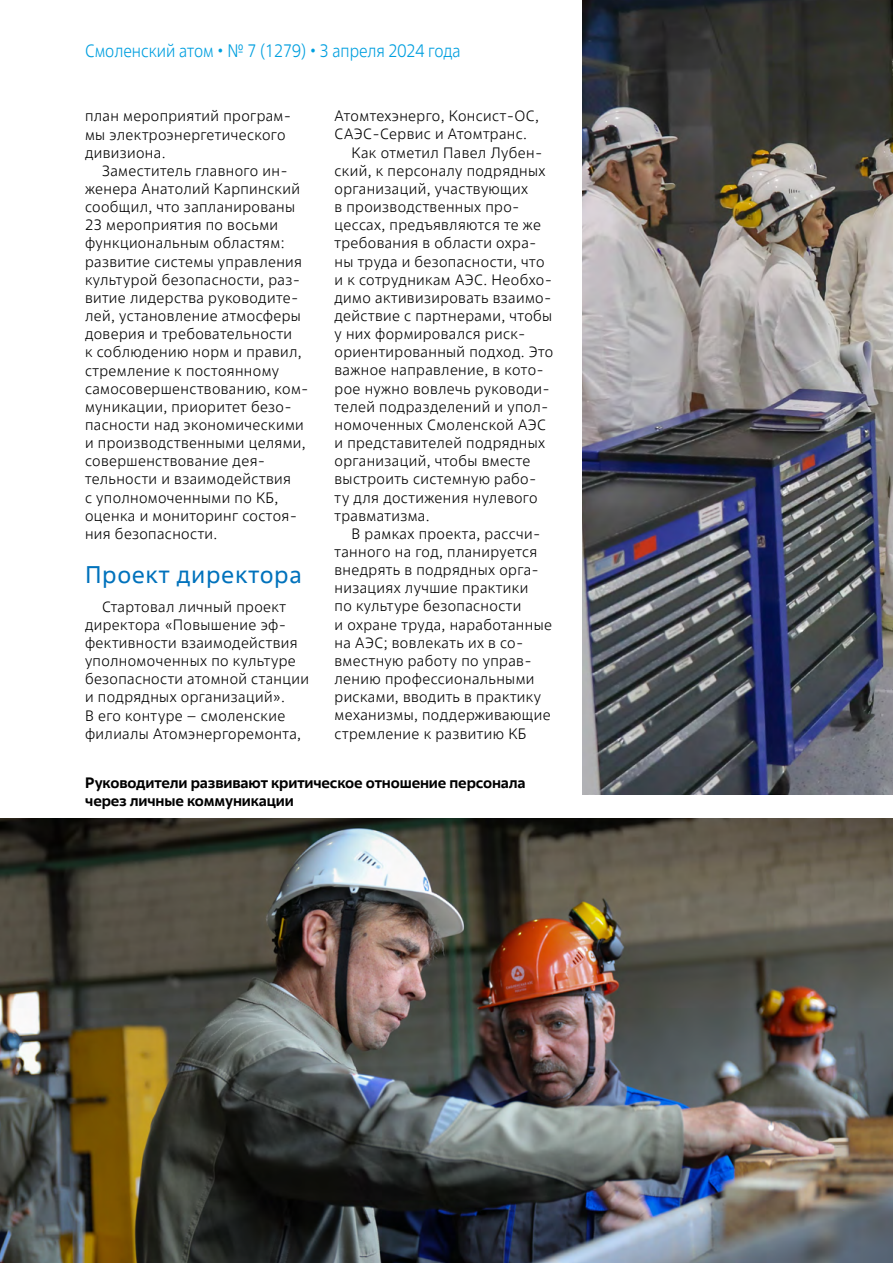
<style>
.page{position:relative;width:893px;height:1263px;background:#fff}
.page>*{position:absolute;margin:0;border:0;box-sizing:border-box;transform-origin:0 0}
.t1{font:24px "Rosatom";letter-spacing:.025em;color:#0072bc}
.t2{font:300 18px "Rosatom";color:#009fdf;scale:.9 1}
.t3{font:300 15px/18.1px "Rosatom";letter-spacing:.025em;color:#000}
.t4{font:700 15px/18px "Rosatom";letter-spacing:-.01em;color:#000}
</style>
<div class="page">
<img style="left:582px;top:0;width:311px;height:795px">
<img style="left:0;top:818px;width:893px;height:445px">
<p class="t2" style="left:85px;top:39px;width:419px">Смоленский атом • № 7 (1279) • 3 апреля 2024 года</p>
<p class="t3" style="left:85px;top:107px;width:208px">план мероприятий програм&shy;мы электроэнергетического дивизиона.</p>
<p class="t3" style="left:85px;top:162px;width:225px;text-indent:17px">Заместитель главного ин&shy;женера Анатолий Карпинский сообщил, что запланированы<br>23 мероприятия по восьми функциональным областям: развитие системы управления культурой безопасности, раз&shy;витие лидерства руководите&shy;лей, установление атмосферы доверия и требовательности<br>к соблюдению норм и правил, стремление к постоянному самосовершенствованию, ком&shy;муникации, приоритет безо&shy;пасности над экономическими и производственными целями, совершенствование дея&shy;тельности и взаимодействия<br>с уполномоченными по КБ, оценка и мониторинг состоя&shy;ния безопасности.</p>
<h1 class="t1" style="left:85px;top:559px;width:218px">Проект директора</h1>
<p class="t3" style="left:85px;top:597px;width:225px;text-indent:17px">Стартовал личный проект директора «Повышение эф&shy;фективности взаимодействия уполномоченных по культуре безопасности атомной станции и подрядных организаций».<br>В его контуре – смоленские филиалы Атомэнергоремонта,</p>
<p class="t3" style="left:335px;top:107px;width:206px">Атомтехэнерго, Консист-ОС,</p>
<p class="t3" style="left:335px;top:125px;width:194px">САЭС-Сервис и Атомтранс.</p>
<p class="t3" style="left:352px;top:144px;width:192px">Как отметил Павел Лубен-</p>
<p class="t3" style="left:335px;top:162px;width:212px">ский, к персоналу подрядных</p>
<p class="t3" style="left:335px;top:180px;width:195px">организаций, участвующих</p>
<p class="t3" style="left:335px;top:198px;width:187px">в производственных про-</p>
<p class="t3" style="left:335px;top:216px;width:208px">цессах, предъявляются те же</p>
<p class="t3" style="left:335px;top:234px;width:204px">требования в области охра-</p>
<p class="t3" style="left:335px;top:252px;width:211px">ны труда и безопасности, что</p>
<p class="t3" style="left:335px;top:271px;width:219px">и к сотрудникам АЭС. Необхо-</p>
<p class="t3" style="left:335px;top:289px;width:218px">димо активизировать взаимо-</p>
<p class="t3" style="left:335px;top:307px;width:219px">действие с партнерами, чтобы</p>
<p class="t3" style="left:335px;top:325px;width:193px">у них формировался риск-</p>
<p class="t3" style="left:335px;top:343px;width:220px">ориентированный подход. Это</p>
<p class="t3" style="left:335px;top:361px;width:211px">важное направление, в кото-</p>
<p class="t3" style="left:335px;top:379px;width:217px">рое нужно вовлечь руководи-</p>
<p class="t3" style="left:335px;top:398px;width:216px">телей подразделений и упол-</p>
<p class="t3" style="left:335px;top:416px;width:213px">номоченных Смоленской АЭС</p>
<p class="t3" style="left:335px;top:434px;width:212px">и представителей подрядных</p>
<p class="t3" style="left:335px;top:452px;width:197px">организаций, чтобы вместе</p>
<p class="t3" style="left:335px;top:470px;width:203px">выстроить системную рабо-</p>
<p class="t3" style="left:335px;top:488px;width:204px">ту для достижения нулевого</p>
<p class="t3" style="left:335px;top:507px;width:97px">травматизма.</p>
<p class="t3" style="left:352px;top:525px;width:190px">В рамках проекта, рассчи-</p>
<p class="t3" style="left:335px;top:543px;width:204px">танного на год, планируется</p>
<p class="t3" style="left:335px;top:561px;width:206px">внедрять в подрядных орга-</p>
<p class="t3" style="left:335px;top:579px;width:195px">низациях лучшие практики</p>
<p class="t3" style="left:335px;top:597px;width:188px">по культуре безопасности</p>
<p class="t3" style="left:335px;top:615px;width:219px">и охране труда, наработанные</p>
<p class="t3" style="left:335px;top:634px;width:190px">на АЭС; вовлекать их в со-</p>
<p class="t3" style="left:335px;top:652px;width:199px">вместную работу по управ-</p>
<p class="t3" style="left:335px;top:670px;width:201px">лению профессиональными</p>
<p class="t3" style="left:335px;top:688px;width:208px">рисками, вводить в практику</p>
<p class="t3" style="left:335px;top:706px;width:218px">механизмы, поддерживающие</p>
<p class="t3" style="left:335px;top:724px;width:193px">стремление к развитию КБ</p>
<p class="t4" style="left:85px;top:773px;width:442px">Руководители развивают критическое отношение персонала через личные коммуникации</p>
</div>
